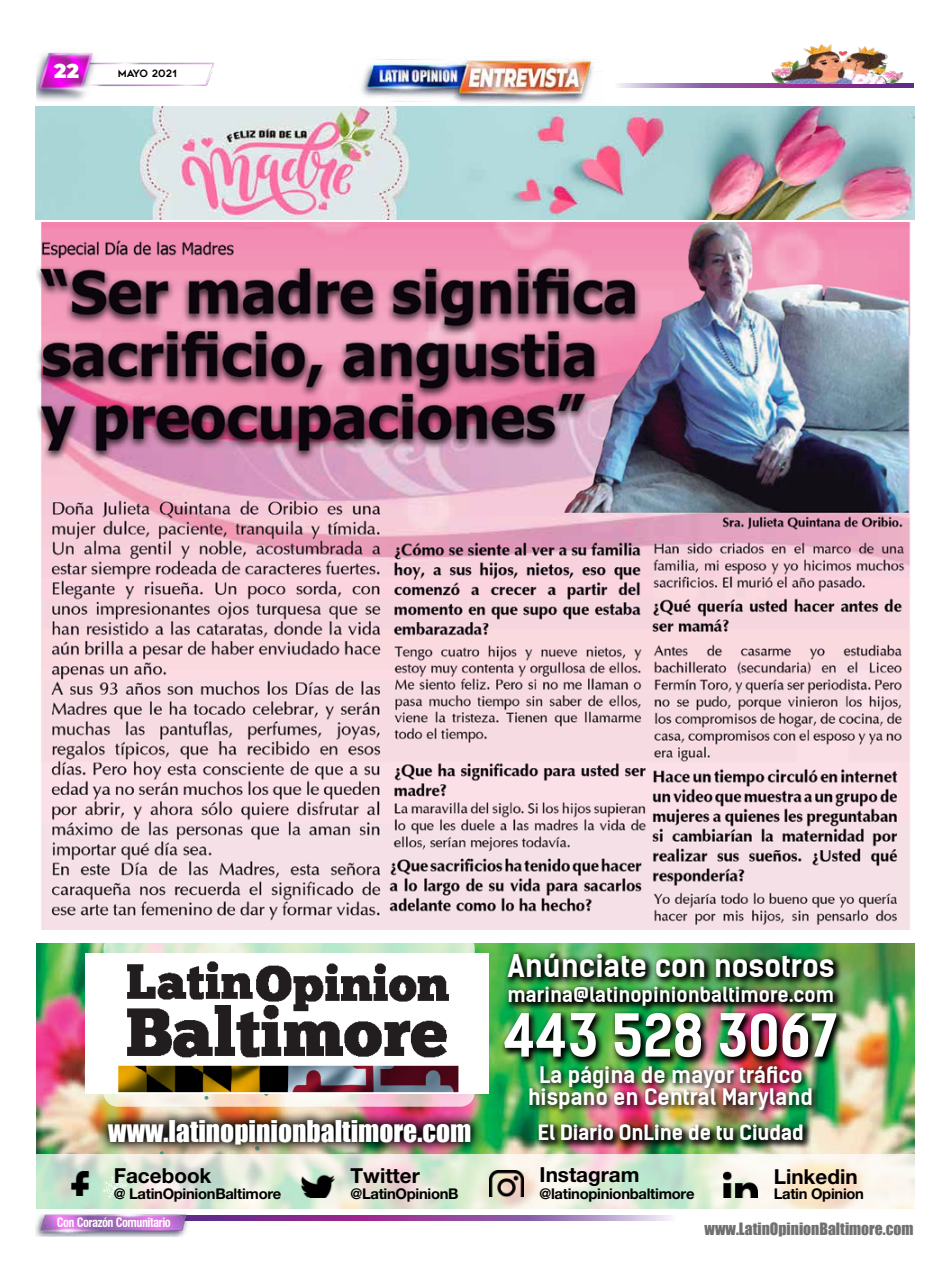
<style>
.page{position:relative;width:949px;height:1279px;background:#fff}
.page>*{position:absolute;margin:0;border:0;box-sizing:border-box;transform-origin:0 0}
.t1{font:700 56.25px "Kelson Sans RU";color:#fff}
.t2{font:700 30px "Kelson Sans RU";color:#fff}
.t3{font:27.5px "Impact";color:#fff}
.t4{font:700 21.75px/22.5px "Kelson Sans RU";color:#fff;text-align:center}
.t5{font:700 20.62px "Helvetica Neue LT Pro";color:#000}
.t6{font:700 20px "Kelson Sans RU";color:#fff}
.t7{font:900 20px "Montserrat";color:#fff}
.t8{font:15.62px "Impact";color:#707070}
.t9{font:700 14.75px "Helvetica Neue LT Pro";letter-spacing:-.02em;color:#000}
.t10{font:700 condensed 12.5px "Swiss 721 BT";letter-spacing:-.04em;color:#fff}
.t11{font:10px "Geometos";color:#000}
</style>
<div class="page">
<img style="left:36px;top:52px;width:179px;height:49px">
<svg style="left:617px;top:84px;width:296px;height:4px"></svg>
<svg style="left:191px;top:1215px;width:481px;height:4px;background:#9756a4"></svg>
<img style="left:361px;top:59px;width:232px;height:44px">
<img style="left:35px;top:1214px;width:156px;height:21px">
<img style="left:36px;top:223px;width:875px;height:706px">
<img style="left:36px;top:943px;width:878px;height:210px">
<svg style="left:103px;top:934px;width:372px;height:172px"></svg>
<img style="left:500px;top:948px;width:345px;height:118px">
<svg style="left:264px;top:1093px;width:5px;height:3px"></svg>
<svg style="left:204px;top:1094px;width:5px;height:6px"></svg>
<div style="left:526px;top:1061px;width:293px;height:56px;background:#000;opacity:.64"></div>
<img style="left:85px;top:953px;width:403px;height:140px">
<svg style="left:36px;top:1153px;width:878px;height:56px;background:#e3e9d9"></svg>
<img style="left:300px;top:1171px;width:34px;height:26px">
<img style="left:489px;top:1170px;width:34px;height:26px">
<img style="left:65px;top:1171px;width:31px;height:23px">
<img style="left:723px;top:1171px;width:34px;height:26px">
<div style="left:535px;top:1120px;width:277px;height:29px;background:#000;opacity:.64"></div>
<img style="left:96px;top:1107px;width:387px;height:49px">
<img style="left:35px;top:106px;width:879px;height:113px">
<img style="left:764px;top:44px;width:149px;height:40px">
<h3 class="t7" style="left:54px;top:56px;width:26px">22</h3>
<p class="t11" style="left:118px;top:68px;width:61px">Mayo 2021</p>
<h2 class="t2" style="left:507px;top:946px;width:328px">Anúnciate con nosotros</h2>
<h3 class="t6" style="left:507px;top:981px;width:328px">marina@latinopinionbaltimore.com</h3>
<h1 class="t1" style="left:504px;top:1000px;width:334px">443 528 3067</h1>
<h3 class="t4" style="left:528px;top:1062px;width:286px">La página de mayor tráfico hispano en Central Maryland</h3>
<h3 class="t3" style="left:108px;top:1109px;width:364px">www.latinopinionbaltimore.com</h3>
<h3 class="t6" style="left:538px;top:1119px;width:267px">El Diario OnLine de tu Ciudad</h3>
<h3 class="t5" style="left:114px;top:1162px;width:99px">Facebook</h3>
<p class="t9" style="left:114px;top:1183px;width:169px">@ LatinOpinionBaltimore</p>
<p class="t10" style="left:57px;top:1214px;width:116px">Con Corazón Comunitario</p>
<h3 class="t5" style="left:350px;top:1162px;width:71px">Twitter</h3>
<p class="t9" style="left:350px;top:1184px;width:110px">@LatinOpinionB</p>
<h3 class="t5" style="left:539px;top:1161px;width:101px">Instagram</h3>
<p class="t9" style="left:539px;top:1184px;width:156px">@latinopinionbaltimore</p>
<h3 class="t5" style="left:773px;top:1163px;width:85px">Linkedin</h3>
<p class="t9" style="left:773px;top:1183px;width:92px">Latin Opinion</p>
<p class="t8" style="left:704px;top:1216px;width:210px">www.LatinOpinionBaltimore.com</p>
</div>
